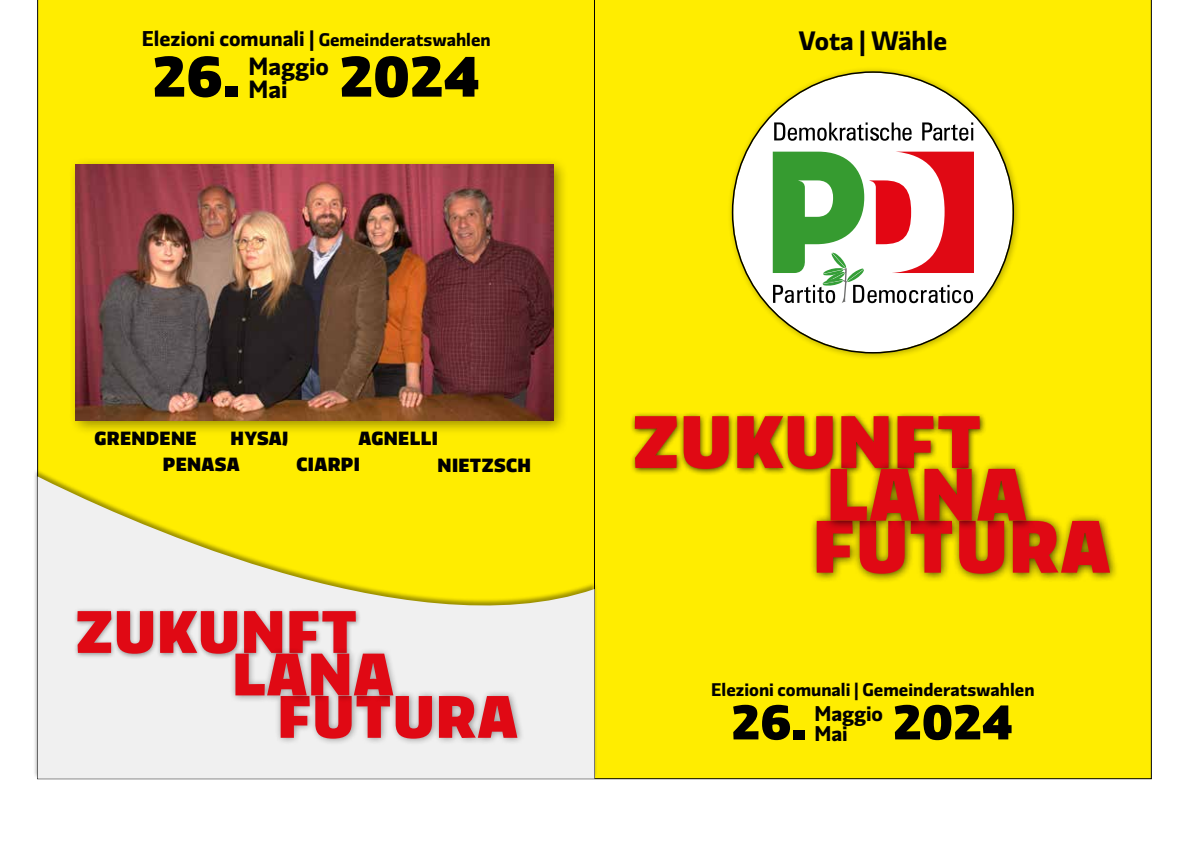
<style>
.page{position:relative;width:1188px;height:864px;background:#fff}
.page>*{position:absolute;margin:0;border:0;box-sizing:border-box;transform-origin:0 0}
.t1{font:900 73.95px/52.7px "Divenire";letter-spacing:.02em;color:#e00914}
.t2{font:900 59.7px/42.5px "Divenire";letter-spacing:.02em;color:#e00914}
.t3{font:900 58.65px "Divenire";color:#000}
.t4{font:900 50.1px "Divenire";color:#000}
.t5{font:700 26.55px "Divenire";color:#000}
.t6{font:700 24.9px/23.1px "Divenire";color:#000}
.t7{font:700 21.3px/19.8px "Divenire";color:#000}
.t8{font:900 19.05px "Divenire";letter-spacing:.02em;color:#000}
.t9{font:700 18.3px "Divenire";color:#000}
.s1{font-size:21.3px}
</style>
<div class="page">
<div style="left:37px;top:0;width:1115px;height:779px;background:#ffed00"></div>
<hr style="left:594px;top:0;width:1px;height:779px;background:#000">
<div style="left:726px;top:66px;width:295px;height:295px;background:#000;opacity:.29"></div>
<svg style="left:732px;top:71px;width:282px;height:283px"></svg>
<svg style="left:774px;top:122px;width:138px;height:19px"></svg>
<svg style="left:922px;top:122px;width:51px;height:19px"></svg>
<svg style="left:773px;top:152px;width:201px;height:151px"></svg>
<div style="left:33px;top:469px;width:565px;height:310px;background:#000;opacity:.39"></div>
<svg style="left:38px;top:476px;width:556px;height:303px;fill:#f0f0f0"></svg>
<div style="left:809px;top:513px;width:310px;height:71px;background:#000;opacity:.75"></div>
<div style="left:629px;top:411px;width:358px;height:65px;background:#000;opacity:.75"></div>
<div style="left:823px;top:461px;width:213px;height:70px;background:#000;opacity:.75"></div>
<div style="left:68px;top:157px;width:501px;height:279px;background:#000;opacity:.4"></div>
<img style="left:76px;top:164px;width:477px;height:256px">
<div style="left:274px;top:690px;width:251px;height:57px;background:#000;opacity:.4"></div>
<div style="left:73px;top:607px;width:289px;height:53px;background:#000;opacity:.4"></div>
<div style="left:229px;top:647px;width:172px;height:56px;background:#000;opacity:.4"></div>
<p class="t9" style="left:142px;top:26px;width:351px"><span class="s1">Elezioni comunali |</span> Gemeinderatswahlen</p>
<h3 class="t3" style="left:152px;top:34px;width:329px">26. 2024</h3>
<h3 class="t6" style="left:249px;top:54px;width:82px">Maggio<br>Mai</h3>
<h3 class="t5" style="left:799px;top:21px;width:150px">Vota | Wähle</h3>
<p class="t8" style="left:94px;top:425px;width:104px">GRENDENE</p>
<p class="t8" style="left:231px;top:425px;width:59px">HYSAJ</p>
<p class="t8" style="left:358px;top:425px;width:81px">AGNELLI</p>
<p class="t8" style="left:163px;top:451px;width:78px">PENASA</p>
<p class="t8" style="left:296px;top:451px;width:65px">CIARPI</p>
<p class="t8" style="left:438px;top:451px;width:95px">NIETZSCH</p>
<h2 class="t2" style="left:232px;top:610px;width:163px;text-indent:-157px">ZUKUNFT<br>LANA</h2>
<h2 class="t2" style="left:278px;top:695px;width:242px">FUTURA</h2>
<h1 class="t1" style="left:827px;top:415px;width:201px;text-indent:-194px">ZUKUNFT<br>LANA</h1>
<h1 class="t1" style="left:813px;top:520px;width:299px">FUTURA</h1>
<p class="t9" style="left:711px;top:676px;width:325px">Elezioni comunali | Gemeinderatswahlen</p>
<h3 class="t4" style="left:731px;top:686px;width:283px">26. 2024</h3>
<p class="t7" style="left:814px;top:703px;width:70px">Maggio<br>Mai</p>
</div>
